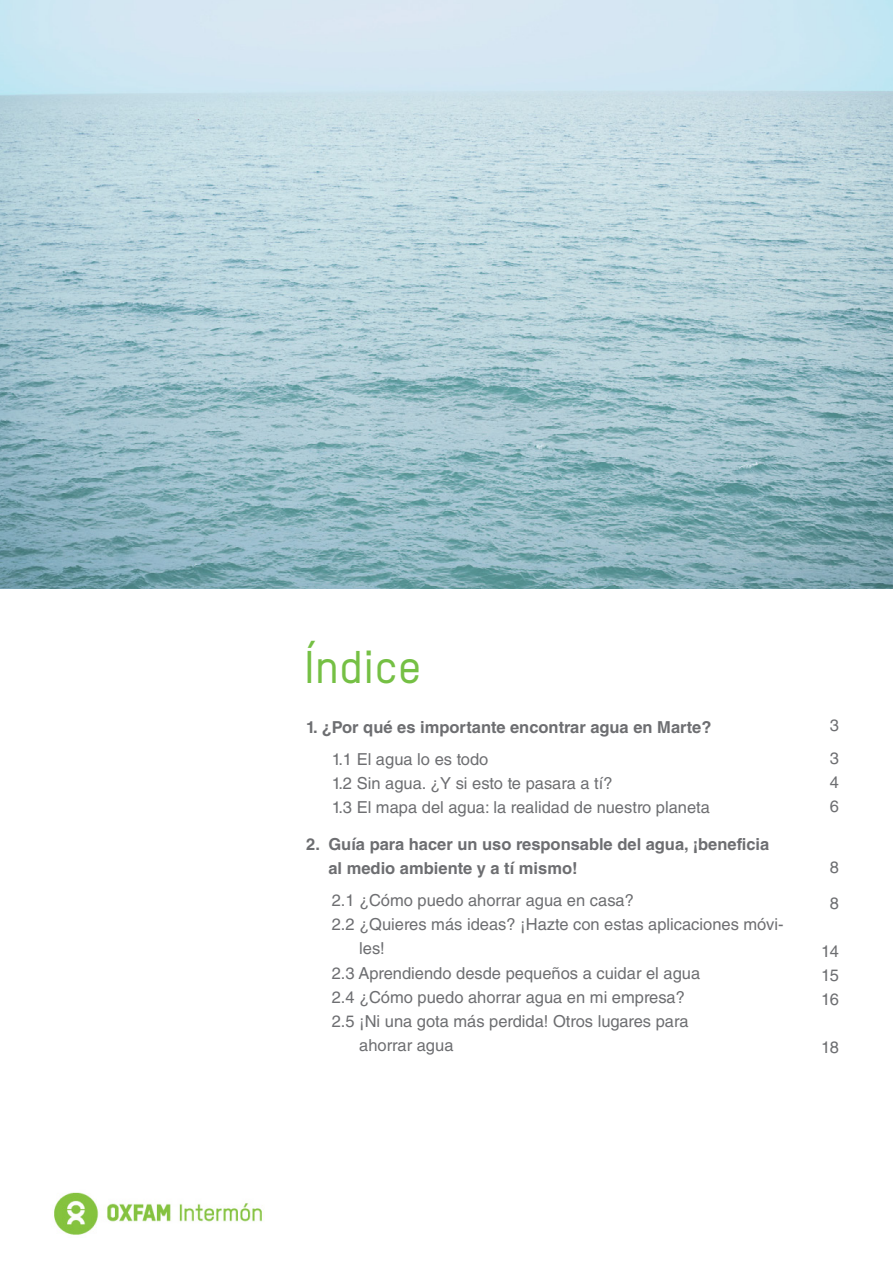
<style>
.page{position:relative;width:893px;height:1263px;background:#fff}
.page>*{position:absolute;margin:0;border:0;box-sizing:border-box;transform-origin:0 0}
.t1{font:500 45px "Oxfam TSTARPRO";color:#75c044}
.t2{font:16.5px/24px "Helvetica LT Std";color:#6d6e71}
.t3{font:700 16.5px/24px "Helvetica LT Std";color:#6d6e71}
</style>
<div class="page">
<img style="left:54px;top:1192px;width:208px;height:43px">
<img style="left:0;top:0;width:893px;height:589px">
<h1 class="t1" style="left:304px;top:634px;width:119px">Índice</h1>
<p class="t3" style="left:306px;top:715px;width:407px">1. ¿Por qué es importante encontrar agua en Marte?</p>
<p class="t2" style="left:332px;top:747px;width:380px">1.1 El agua lo es todo<br>1.2 Sin agua. ¿Y si esto te pasara a tí?<br>1.3 El mapa del agua: la realidad de nuestro planeta</p>
<p class="t3" style="left:328px;top:832px;width:442px;text-indent:-22px">2. Guía para hacer un uso responsable del agua, ¡beneficia al medio ambiente y a tí mismo!</p>
<p class="t2" style="left:332px;top:889px;width:304px">2.1 ¿Cómo puedo ahorrar agua en casa?</p>
<p class="t2" style="left:332px;top:913px;width:453px">2.2 ¿Quieres más ideas? ¡Hazte con estas aplicaciones móvi-</p>
<p class="t2" style="left:359px;top:937px;width:27px">les!</p>
<p class="t2" style="left:332px;top:961px;width:370px">2.3 Aprendiendo desde pequeños a cuidar el agua</p>
<p class="t2" style="left:332px;top:985px;width:355px">2.4 ¿Cómo puedo ahorrar agua en mi empresa?</p>
<p class="t2" style="left:332px;top:1009px;width:358px">2.5 ¡Ni una gota más perdida! Otros lugares para</p>
<p class="t2" style="left:359px;top:1033px;width:96px">ahorrar agua</p>
<p class="t2" style="left:830px;top:709px;width:11px;line-height:32.5px">3<br>3</p>
<p class="t2" style="left:830px;top:770px;width:11px">4<br>6</p>
<p class="t2" style="left:830px;top:855px;width:11px">8</p>
<p class="t2" style="left:830px;top:892px;width:11px">8</p>
<p class="t2" style="left:821px;top:940px;width:19px;text-align:justify">14<br>15<br>16</p>
<p class="t2" style="left:821px;top:1036px;width:19px">18</p>
</div>
